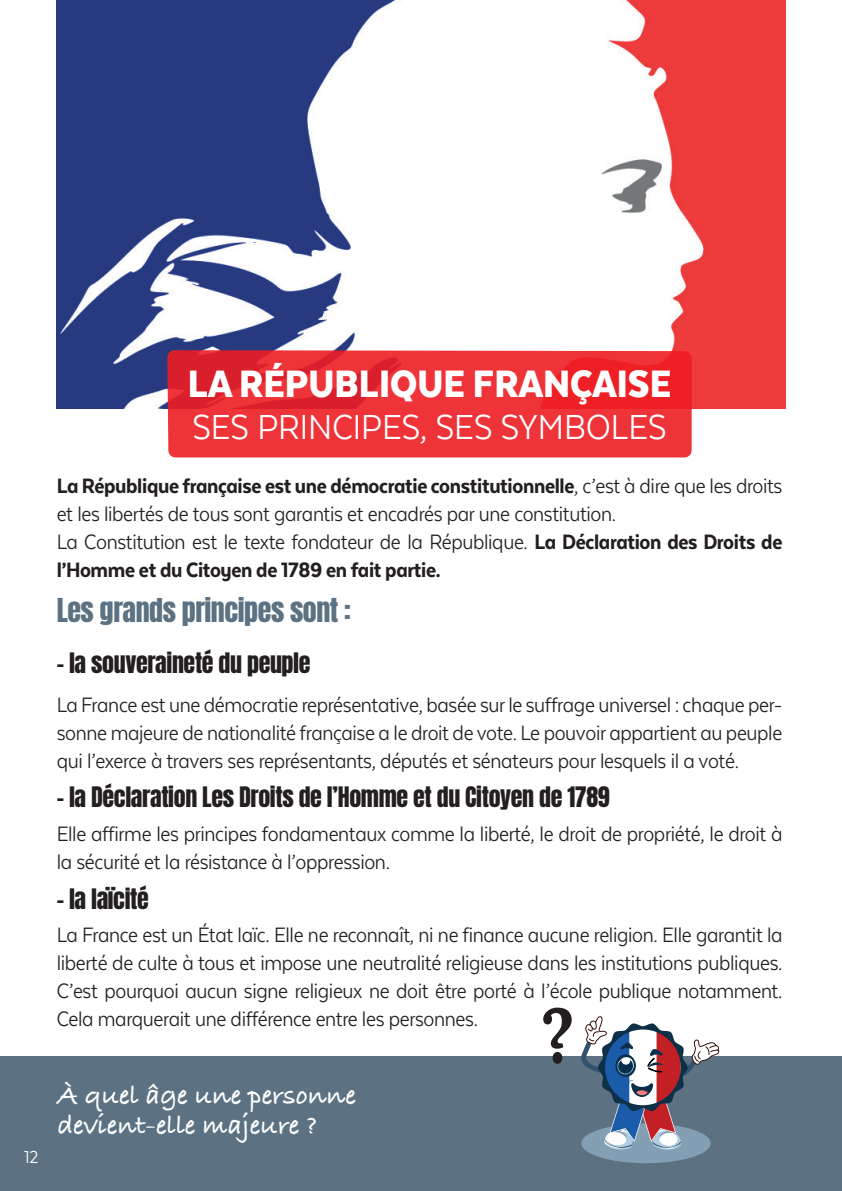
<style>
.page{position:relative;width:842px;height:1191px;background:#fff}
.page>*{position:absolute;margin:0;border:0;box-sizing:border-box;transform-origin:0 0}
.t1{font:900 44px "Texta Narrow Alt";color:#fff}
.t2{font:40px "Texta Narrow Alt";color:#fff}
.t3{font:700 28px/30px "Bradley Hand ITCTT";color:#fff}
.t4{font:28px "Anton";letter-spacing:-.015em;color:#5c7282}
.t5{font:24px/28px "Texta Narrow Alt";letter-spacing:-.015em;color:#231f20}
.t6{font:24px "Anton";letter-spacing:-.015em;color:#231f20}
.t7{font:20px "Texta Narrow Alt";color:#fff}
.s1{font-weight:800}
</style>
<div class="page">
<img style="left:57px;top:0;width:728px;height:408px">
<svg style="left:165px;top:348px;width:529px;height:110px;background:#eb343b"></svg>
<div style="left:0;top:1056px;width:842px;height:135px;background:#5c7282"></div>
<div style="left:581px;top:1123px;width:130px;height:40px;background:#829fb3;border-radius:50%"></div>
<svg style="left:581px;top:1016px;width:139px;height:134px"></svg>
<svg style="left:543px;top:1007px;width:29px;height:56px"></svg>
<h1 class="t1" style="left:188px;top:361px;width:485px">LA RÉPUBLIQUE FRANÇAISE</h1>
<h2 class="t2" style="left:192px;top:406px;width:475px">SES PRINCIPES, SES SYMBOLES</h2>
<p class="t5" style="left:57px;top:471px;width:727px"><span class="s1">La République française est une démocratie constitutionnelle</span>, c’est à dire que les droits et les libertés de tous sont garantis et encadrés par une constitution.<br>La Constitution est le texte fondateur de la République. <span class="s1">La Déclaration des Droits de l’Homme et du Citoyen de 1789 en fait partie.</span></p>
<p class="t4" style="left:57px;top:596px;width:296px">Les grands principes sont :</p>
<p class="t6" style="left:57px;top:650px;width:255px">- la souveraineté du peuple</p>
<p class="t5" style="left:57px;top:690px;width:727px;text-align:justify">La France est une démocratie représentative, basée sur le suffrage universel : chaque per&shy;sonne majeure de nationalité française a le droit de vote. Le pouvoir appartient au peuple qui l’exerce à travers ses représentants, députés et sénateurs pour lesquels il a voté.</p>
<p class="t6" style="left:57px;top:785px;width:555px">- la Déclaration Les Droits de l’Homme et du Citoyen de 1789</p>
<p class="t5" style="left:57px;top:819px;width:727px">Elle affirme les principes fondamentaux comme la liberté, le droit de propriété, le droit à la sécurité et la résistance à l’oppression.</p>
<p class="t6" style="left:57px;top:886px;width:94px">- la laïcité</p>
<p class="t5" style="left:57px;top:920px;width:727px;text-align:justify">La France est un État laïc. Elle ne reconnaît, ni ne finance aucune religion. Elle garantit la liberté de culte à tous et impose une neutralité religieuse dans les institutions publiques.<br>C’est pourquoi aucun signe religieux ne doit être porté à l’école publique notamment.<br>Cela marquerait une différence entre les personnes.</p>
<p class="t7" style="left:24px;top:1147px;width:16px">12</p>
<p class="t3" style="left:57px;top:1079px;width:300px">À quel âge une personne devient-elle majeure ?</p>
</div>
